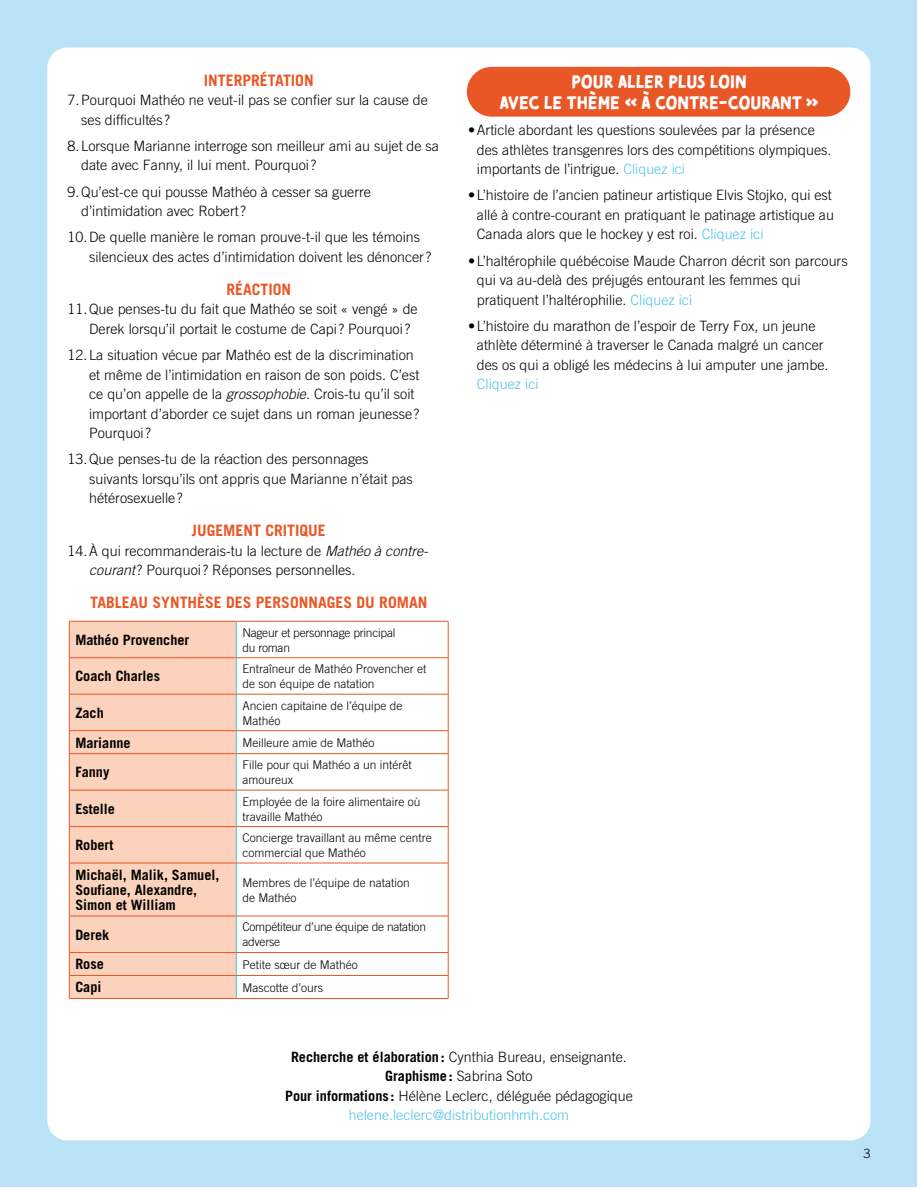
<style>
.page{position:relative;width:918px;height:1188px;background:#fff}
.page>*{position:absolute;margin:0;border:0;box-sizing:border-box;transform-origin:0 0}
.t1{font:18px/21px "Tomarik Brush";color:#fff;text-align:center}
.t2{font:700 15.75px "Trade Gothic";color:#ea5726}
.t3{font:300 14.25px/19.5px "Trade Gothic";color:#000}
.t4{font:700 14.25px/15px "Trade Gothic";color:#000}
.t5{font:300 14.25px "Trade Gothic";color:#4fc2e9}
.t6{font:300 12.75px "Trade Gothic";color:#000}
.t7{font:300 12px/15px "Trade Gothic";color:#000}
.t8{font:300 12px/15px "Trade Gothic";letter-spacing:-.02em;color:#000}
.s1{font-style:italic}
.s2{color:#4fc2e9}
.s3{font-weight:700}
</style>
<div class="page">
<div style="left:1px;top:1px;width:916px;height:1186px;background:#b9e2f6"></div>
<div style="left:50px;top:50px;width:818px;height:1088px;background:#fff;border-radius:18px"></div>
<div style="left:47px;top:47px;width:824px;height:1094px;border:4px solid #fff;border-radius:18px"></div>
<div style="left:467px;top:67px;width:383px;height:50px;background:#ea5726;border-radius:25px"></div>
<div style="left:70px;top:622px;width:166px;height:376px;background:#fbd2bb"></div>
<hr style="left:236px;top:621px;width:1px;height:37px;background:#4fc2e9">
<hr style="left:236px;top:658px;width:1px;height:36px;background:#4fc2e9">
<hr style="left:236px;top:694px;width:1px;height:36px;background:#4fc2e9">
<svg style="left:236px;top:731px;width:1px;height:22px"></svg>
<hr style="left:236px;top:754px;width:1px;height:36px;background:#4fc2e9">
<hr style="left:236px;top:790px;width:1px;height:36px;background:#4fc2e9">
<hr style="left:236px;top:827px;width:1px;height:36px;background:#4fc2e9">
<hr style="left:236px;top:863px;width:1px;height:53px;background:#4fc2e9">
<hr style="left:236px;top:916px;width:1px;height:36px;background:#4fc2e9">
<svg style="left:236px;top:953px;width:1px;height:45px"></svg>
<hr style="left:69px;top:621px;width:167px;height:1px;background:#ea5726">
<hr style="left:69px;top:621px;width:1px;height:37px;background:#ea5726">
<hr style="left:236px;top:621px;width:212px;height:1px;background:#ea5726">
<hr style="left:448px;top:621px;width:1px;height:37px;background:#ea5726">
<hr style="left:69px;top:657px;width:167px;height:1px;background:#ea5726">
<hr style="left:69px;top:658px;width:1px;height:36px;background:#ea5726">
<hr style="left:236px;top:657px;width:212px;height:1px;background:#ea5726">
<hr style="left:448px;top:658px;width:1px;height:36px;background:#ea5726">
<hr style="left:69px;top:694px;width:167px;height:1px;background:#ea5726">
<hr style="left:69px;top:694px;width:1px;height:36px;background:#ea5726">
<hr style="left:236px;top:694px;width:212px;height:1px;background:#ea5726">
<hr style="left:448px;top:694px;width:1px;height:36px;background:#ea5726">
<hr style="left:69px;top:730px;width:167px;height:1px;background:#ea5726">
<svg style="left:69px;top:731px;width:1px;height:22px"></svg>
<hr style="left:236px;top:730px;width:212px;height:1px;background:#ea5726">
<svg style="left:448px;top:731px;width:1px;height:22px"></svg>
<hr style="left:69px;top:753px;width:167px;height:1px;background:#ea5726">
<hr style="left:69px;top:754px;width:1px;height:36px;background:#ea5726">
<hr style="left:236px;top:753px;width:212px;height:1px;background:#ea5726">
<hr style="left:448px;top:754px;width:1px;height:36px;background:#ea5726">
<hr style="left:69px;top:790px;width:167px;height:1px;background:#ea5726">
<hr style="left:69px;top:790px;width:1px;height:36px;background:#ea5726">
<hr style="left:236px;top:790px;width:212px;height:1px;background:#ea5726">
<hr style="left:448px;top:790px;width:1px;height:36px;background:#ea5726">
<hr style="left:69px;top:826px;width:167px;height:1px;background:#ea5726">
<hr style="left:69px;top:827px;width:1px;height:36px;background:#ea5726">
<hr style="left:236px;top:826px;width:212px;height:1px;background:#ea5726">
<hr style="left:448px;top:827px;width:1px;height:36px;background:#ea5726">
<hr style="left:69px;top:863px;width:167px;height:1px;background:#ea5726">
<hr style="left:69px;top:863px;width:1px;height:53px;background:#ea5726">
<hr style="left:236px;top:863px;width:212px;height:1px;background:#ea5726">
<hr style="left:448px;top:863px;width:1px;height:53px;background:#ea5726">
<hr style="left:69px;top:916px;width:167px;height:1px;background:#ea5726">
<hr style="left:69px;top:916px;width:1px;height:36px;background:#ea5726">
<hr style="left:236px;top:916px;width:212px;height:1px;background:#ea5726">
<hr style="left:448px;top:916px;width:1px;height:36px;background:#ea5726">
<hr style="left:69px;top:952px;width:167px;height:1px;background:#ea5726">
<hr style="left:236px;top:952px;width:212px;height:1px;background:#ea5726">
<hr style="left:69px;top:975px;width:167px;height:1px;background:#ea5726">
<svg style="left:69px;top:953px;width:1px;height:45px"></svg>
<hr style="left:236px;top:975px;width:212px;height:1px;background:#ea5726">
<svg style="left:448px;top:953px;width:1px;height:45px"></svg>
<hr style="left:69px;top:998px;width:167px;height:1px;background:#ea5726">
<hr style="left:236px;top:998px;width:212px;height:1px;background:#ea5726">
<p class="t2" style="left:204px;top:70px;width:111px">INTERPRÉTATION</p>
<p class="t3" style="left:81px;top:90px;width:348px;text-indent:-14px">7. Pourquoi Mathéo ne veut-il pas se confier sur la cause de ses difficultés ?</p>
<p class="t3" style="left:81px;top:136px;width:359px;text-indent:-14px">8. Lorsque Marianne interroge son meilleur ami au sujet de sa date avec Fanny, il lui ment. Pourquoi?</p>
<p class="t3" style="left:81px;top:182px;width:291px;text-indent:-14px">9. Qu’est-ce qui pousse Mathéo à cesser sa guerre d’intimidation avec Robert?</p>
<p class="t3" style="left:89px;top:227px;width:344px;text-indent:-22px">10. De quelle manière le roman prouve-t-il que les témoins silencieux des actes d’intimidation doivent les dénoncer?</p>
<p class="t2" style="left:226px;top:280px;width:66px">RÉACTION</p>
<p class="t3" style="left:89px;top:299px;width:330px;text-indent:-22px">11. Que penses-tu du fait que Mathéo se soit « vengé » de<br>Derek lorsqu’il portait le costume de Capi? Pourquoi?</p>
<p class="t3" style="left:89px;top:345px;width:332px;text-indent:-22px">12. La situation vécue par Mathéo est de la discrimination et même de l’intimidation en raison de son poids. C’est ce qu’on appelle de la <span class="s1">grossophobie</span>. Crois-tu qu’il soit important d’aborder ce sujet dans un roman jeunesse ?<br>Pourquoi?</p>
<p class="t3" style="left:89px;top:449px;width:325px;text-indent:-22px">13. Que penses-tu de la réaction des personnages suivants lorsqu’ils ont appris que Marianne n’était pas hétérosexuelle?</p>
<p class="t2" style="left:192px;top:521px;width:135px">JUGEMENT CRITIQUE</p>
<p class="t3" style="left:89px;top:541px;width:341px;text-indent:-22px">14. À qui recommanderais-tu la lecture de <span class="s1">Mathéo à contre&shy;courant</span>? Pourquoi? Réponses personnelles.</p>
<p class="t2" style="left:90px;top:593px;width:339px">TABLEAU SYNTHÈSE DES PERSONNAGES DU ROMAN</p>
<p class="t4" style="left:75px;top:632px;width:116px">Mathéo Provencher</p>
<p class="t8" style="left:242px;top:625px;width:155px">Nageur et personnage principal du roman</p>
<p class="t4" style="left:75px;top:669px;width:86px">Coach Charles</p>
<p class="t7" style="left:242px;top:661px;width:186px">Entraîneur de Mathéo Provencher et de son équipe de natation</p>
<p class="t4" style="left:75px;top:705px;width:30px">Zach</p>
<p class="t7" style="left:242px;top:698px;width:162px">Ancien capitaine de l’équipe de<br>Mathéo</p>
<p class="t4" style="left:75px;top:735px;width:57px">Marianne</p>
<p class="t7" style="left:242px;top:735px;width:133px">Meilleure amie de Mathéo</p>
<p class="t4" style="left:75px;top:765px;width:36px">Fanny</p>
<p class="t7" style="left:242px;top:757px;width:171px">Fille pour qui Mathéo a un intérêt amoureux</p>
<p class="t4" style="left:75px;top:801px;width:41px">Estelle</p>
<p class="t7" style="left:242px;top:794px;width:180px">Employée de la foire alimentaire où travaille Mathéo</p>
<p class="t4" style="left:75px;top:838px;width:40px">Robert</p>
<p class="t7" style="left:242px;top:830px;width:191px">Concierge travaillant au même centre commercial que Mathéo</p>
<p class="t4" style="left:75px;top:867px;width:146px">Michaël, Malik, Samuel,<br>Soufiane, Alexandre,<br>Simon et William</p>
<p class="t7" style="left:242px;top:875px;width:169px">Membres de l’équipe de natation de Mathéo</p>
<p class="t4" style="left:75px;top:927px;width:36px">Derek</p>
<p class="t8" style="left:242px;top:920px;width:185px">Compétiteur d’une équipe de natation adverse</p>
<p class="t4" style="left:75px;top:957px;width:30px">Rose</p>
<p class="t7" style="left:242px;top:957px;width:117px">Petite sœur de Mathéo</p>
<p class="t4" style="left:75px;top:980px;width:28px">Capi</p>
<p class="t7" style="left:242px;top:980px;width:82px">Mascotte d’ours</p>
<p class="t1" style="left:500px;top:69px;width:321px">POUR ALLER PLUS LOIN<br>AVEC LE THÈME « À CONTRE-COURANT »</p>
<p class="t3" style="left:477px;top:120px;width:356px;text-indent:-9px">• Article abordant les questions soulevées par la présence des athlètes transgenres lors des compétitions olympiques. importants de l’intrigue. <span class="s2">Cliquez ici</span></p>
<p class="t3" style="left:477px;top:185px;width:359px;text-indent:-9px">• L’histoire de l’ancien patineur artistique Elvis Stojko, qui est allé à contre-courant en pratiquant le patinage artistique au<br>Canada alors que le hockey y est roi. <span class="s2">Cliquez ici</span></p>
<p class="t3" style="left:477px;top:251px;width:372px;text-indent:-9px">• L’haltérophile québécoise Maude Charron décrit son parcours qui va au-delà des préjugés entourant les femmes qui pratiquent l’haltérophilie. <span class="s2">Cliquez ici</span></p>
<p class="t3" style="left:477px;top:316px;width:353px;text-indent:-9px">• L’histoire du marathon de l’espoir de Terry Fox, un jeune athlète déterminé à traverser le Canada malgré un cancer des os qui a obligé les médecins à lui amputer une jambe.</p>
<p class="t5" style="left:477px;top:376px;width:63px">Cliquez ici</p>
<p class="t3" style="left:285px;top:1047px;width:349px;text-align:center"><span class="s3">Recherche et élaboration :</span> Cynthia Bureau, enseignante.<br><span class="s3">Graphisme :</span> Sabrina Soto<br><span class="s3">Pour informations :</span> Hélène Leclerc, déléguée pédagogique <span class="s2">helene.leclerc@distributionhmh.com</span></p>
<p class="t6" style="left:864px;top:1146px;width:9px">3</p>
</div>
